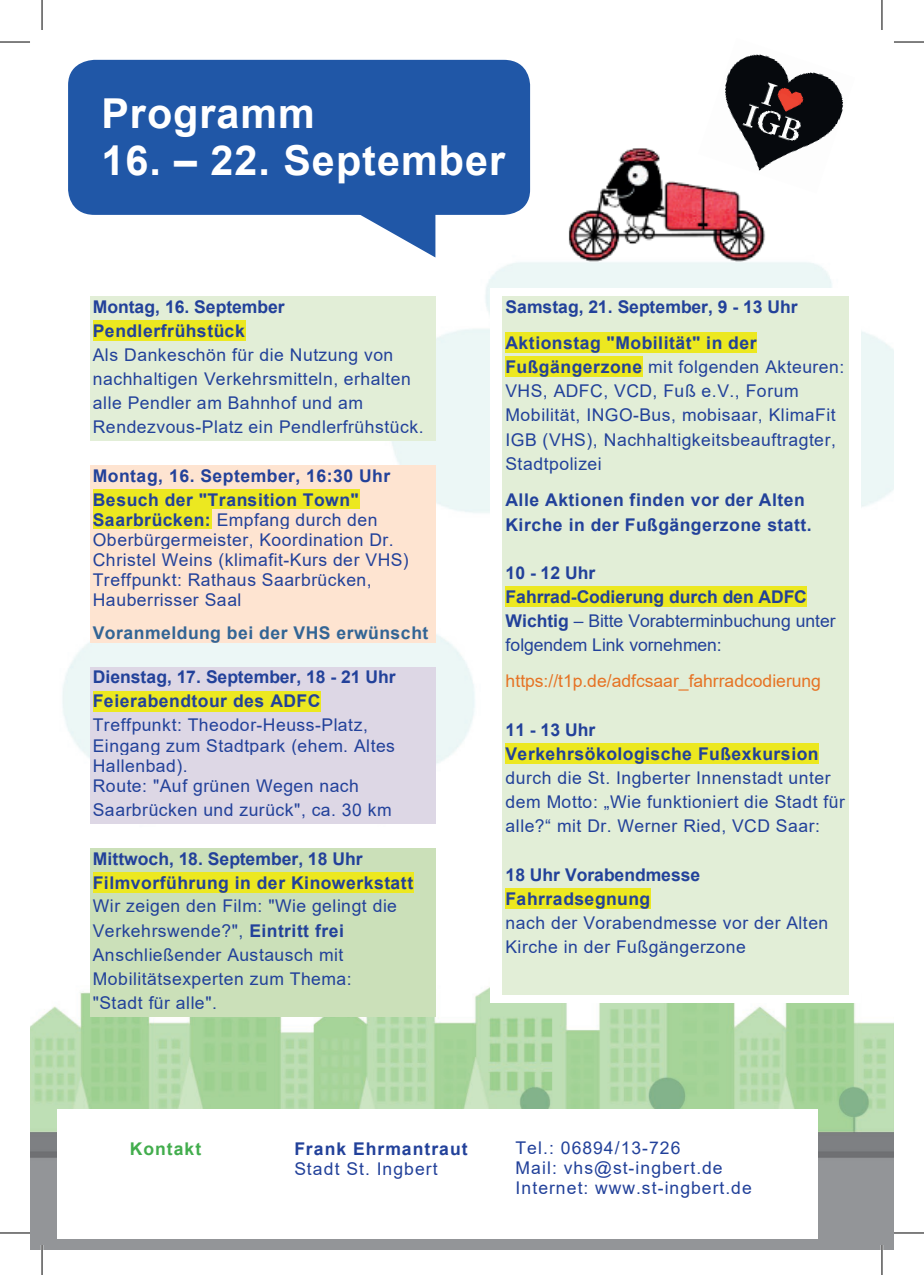
<style>
.page{position:relative;width:924px;height:1275px;background:#fff}
.page>*{position:absolute;margin:0;border:0;box-sizing:border-box;transform-origin:0 0}
.t1{font:700 41.2px "Arial";letter-spacing:.025em;color:#fff}
.t2{font:17.6px/24.2px "Arial";letter-spacing:.03em;color:#22419a}
.t3{font:700 17.6px/24.2px "Arial";letter-spacing:.025em;color:#22419a}
.t4{font:17.6px/24.2px "Arial";letter-spacing:-.005em;color:#22419a}
.t5{font:700 17.6px/24px "Arial";letter-spacing:.005em;color:#22419a}
.t6{font:17.6px/20.2px "Arial";letter-spacing:.06em;color:#22419a}
.t7{font:17.6px "Arial";letter-spacing:.005em;color:#e67324}
.t8{font:700 17.6px "Arial";letter-spacing:.025em;color:#336595}
.t9{font:700 17.6px "Arial";letter-spacing:.06em;color:#22419a}
.t10{font:700 17.6px "Arial";letter-spacing:.055em;color:#42ad4d}
.s1{font-weight:700}
</style>
<div class="page">
<img style="left:30px;top:25px;width:863px;height:1225px">
<div style="left:57px;top:1109px;width:760px;height:129px;background:#fff"></div>
<img style="left:549px;top:136px;width:218px;height:126px">
<div style="left:68px;top:60px;width:462px;height:155px;background:#2057a7;border-radius:26px"></div>
<svg style="left:342px;top:214px;width:93px;height:43px"></svg>
<img style="left:527px;top:183px;width:6px;height:19px">
<img style="left:697px;top:38px;width:157px;height:155px">
<div style="left:90px;top:296px;width:345px;height:24px;background:#e2eed7"></div>
<div style="left:90px;top:320px;width:345px;height:24px;background:#e2eed7"></div>
<div style="left:93px;top:320px;width:152px;height:21px;background:#ece820"></div>
<div style="left:90px;top:344px;width:345px;height:25px;background:#e2eed7"></div>
<div style="left:90px;top:369px;width:345px;height:24px;background:#e2eed7"></div>
<div style="left:90px;top:393px;width:345px;height:24px;background:#e2eed7"></div>
<div style="left:90px;top:417px;width:345px;height:24px;background:#e2eed7"></div>
<div style="left:90px;top:465px;width:345px;height:24px;background:#fee4d1"></div>
<div style="left:90px;top:489px;width:345px;height:20px;background:#fee4d1"></div>
<div style="left:93px;top:489px;width:266px;height:20px;background:#ece820"></div>
<div style="left:90px;top:509px;width:345px;height:21px;background:#fee4d1"></div>
<div style="left:93px;top:509px;width:118px;height:21px;background:#ece820"></div>
<div style="left:90px;top:530px;width:345px;height:20px;background:#fee4d1"></div>
<div style="left:90px;top:550px;width:345px;height:20px;background:#fee4d1"></div>
<div style="left:90px;top:570px;width:345px;height:20px;background:#fee4d1"></div>
<div style="left:90px;top:590px;width:345px;height:20px;background:#fee4d1"></div>
<div style="left:90px;top:610px;width:345px;height:32px;background:#fee4d1"></div>
<div style="left:90px;top:667px;width:345px;height:24px;background:#ddd7e5"></div>
<div style="left:90px;top:691px;width:345px;height:24px;background:#ddd7e5"></div>
<div style="left:93px;top:691px;width:227px;height:20px;background:#ece820"></div>
<div style="left:90px;top:715px;width:345px;height:20px;background:#ddd7e5"></div>
<div style="left:90px;top:735px;width:345px;height:20px;background:#ddd7e5"></div>
<div style="left:90px;top:755px;width:345px;height:20px;background:#ddd7e5"></div>
<div style="left:90px;top:775px;width:345px;height:24px;background:#ddd7e5"></div>
<div style="left:90px;top:799px;width:345px;height:25px;background:#ddd7e5"></div>
<div style="left:90px;top:848px;width:345px;height:24px;background:#cbe0b9"></div>
<svg style="left:90px;top:872px;width:345px;height:24px;background:#d0e19d"></svg>
<div style="left:93px;top:872px;width:320px;height:20px;background:#ece820"></div>
<div style="left:90px;top:896px;width:345px;height:24px;background:#cbe0b9"></div>
<div style="left:90px;top:920px;width:345px;height:24px;background:#cbe0b9"></div>
<div style="left:90px;top:944px;width:345px;height:24px;background:#cbe0b9"></div>
<div style="left:90px;top:968px;width:345px;height:24px;background:#cbe0b9"></div>
<div style="left:90px;top:992px;width:345px;height:25px;background:#cbe0b9"></div>
<div style="left:490px;top:288px;width:370px;height:714px;background:#fff"></div>
<div style="left:502px;top:296px;width:346px;height:24px;background:#e2eed7"></div>
<div style="left:502px;top:320px;width:346px;height:37px;background:#e2eed7"></div>
<div style="left:505px;top:332px;width:251px;height:21px;background:#ece820"></div>
<div style="left:502px;top:357px;width:346px;height:24px;background:#e2eed7"></div>
<div style="left:505px;top:357px;width:137px;height:20px;background:#ece820"></div>
<div style="left:502px;top:381px;width:346px;height:24px;background:#e2eed7"></div>
<div style="left:502px;top:405px;width:346px;height:24px;background:#e2eed7"></div>
<div style="left:502px;top:429px;width:346px;height:24px;background:#e2eed7"></div>
<div style="left:502px;top:453px;width:346px;height:24px;background:#e2eed7"></div>
<div style="left:502px;top:477px;width:346px;height:37px;background:#e2eed7"></div>
<div style="left:502px;top:514px;width:346px;height:24px;background:#e2eed7"></div>
<div style="left:502px;top:538px;width:346px;height:24px;background:#e2eed7"></div>
<div style="left:502px;top:562px;width:346px;height:24px;background:#e2eed7"></div>
<svg style="left:502px;top:586px;width:346px;height:24px;background:#e3edbd"></svg>
<div style="left:505px;top:586px;width:301px;height:20px;background:#ece820"></div>
<div style="left:502px;top:610px;width:346px;height:25px;background:#e2eed7"></div>
<div style="left:502px;top:635px;width:346px;height:24px;background:#e2eed7"></div>
<div style="left:502px;top:659px;width:346px;height:36px;background:#e2eed7"></div>
<div style="left:502px;top:695px;width:346px;height:24px;background:#e2eed7"></div>
<div style="left:502px;top:719px;width:346px;height:24px;background:#e2eed7"></div>
<div style="left:502px;top:743px;width:346px;height:24px;background:#e2eed7"></div>
<div style="left:505px;top:743px;width:313px;height:21px;background:#ece820"></div>
<div style="left:502px;top:767px;width:346px;height:25px;background:#e2eed7"></div>
<div style="left:502px;top:792px;width:346px;height:24px;background:#e2eed7"></div>
<div style="left:502px;top:816px;width:346px;height:24px;background:#e2eed7"></div>
<div style="left:502px;top:840px;width:346px;height:24px;background:#e2eed7"></div>
<div style="left:502px;top:864px;width:346px;height:24px;background:#e2eed7"></div>
<div style="left:502px;top:888px;width:346px;height:24px;background:#e2eed7"></div>
<div style="left:505px;top:888px;width:145px;height:20px;background:#ece820"></div>
<div style="left:502px;top:912px;width:346px;height:25px;background:#e2eed7"></div>
<div style="left:502px;top:937px;width:346px;height:57px;background:#e2eed7"></div>
<hr style="left:41px;top:0;width:2px;height:30px;background:#fff">
<hr style="left:41px;top:1245px;width:2px;height:30px;background:#fff">
<hr style="left:880px;top:0;width:2px;height:30px;background:#fff">
<hr style="left:880px;top:1245px;width:2px;height:30px;background:#fff">
<hr style="left:0;top:42px;width:30px;height:1px;background:#000">
<hr style="left:893px;top:42px;width:30px;height:1px;background:#000">
<hr style="left:0;top:1232px;width:30px;height:1px;background:#000">
<hr style="left:893px;top:1232px;width:30px;height:1px;background:#000">
<hr style="left:42px;top:0;width:1px;height:30px;background:#000">
<hr style="left:42px;top:1245px;width:1px;height:30px;background:#000">
<hr style="left:881px;top:0;width:1px;height:30px;background:#000">
<hr style="left:881px;top:1245px;width:1px;height:30px;background:#000">
<h1 class="t1" style="left:101px;top:84px;width:215px">Programm</h1>
<h1 class="t1" style="left:101px;top:131px;width:405px">16. – 22. September</h1>
<p class="t3" style="left:93px;top:295px;width:193px">Montag, 16. September<br>Pendlerfrühstück</p>
<p class="t2" style="left:93px;top:342px;width:332px">Als Dankeschön für die Nutzung von nachhaltigen Verkehrsmitteln, erhalten alle Pendler am Bahnhof und am Rendezvous-Platz ein Pendlerfrühstück.</p>
<p class="t3" style="left:93px;top:464px;width:299px">Montag, 16. September, 16:30 Uhr<br>Besuch der "Transition Town"</p>
<p class="t2" style="left:93px;top:509px;width:317px;line-height:20.2px"><span class="s1">Saarbrücken:</span> Empfang durch den Oberbürgermeister, Koordination Dr.<br>Christel Weins (klimafit-Kurs der VHS)<br>Treffpunkt: Rathaus Saarbrücken, Hauberrisser Saal</p>
<p class="t8" style="left:93px;top:620px;width:337px">Voranmeldung bei der VHS erwünscht</p>
<p class="t5" style="left:93px;top:665px;width:304px">Dienstag, 17. September, 18 - 21 Uhr<br>Feierabendtour des ADFC</p>
<p class="t2" style="left:93px;top:715px;width:303px;line-height:20.2px">Treffpunkt: Theodor-Heuss-Platz,<br>Eingang zum Stadtpark (ehem. Altes<br>Hallenbad).<br>Route: "Auf grünen Wegen nach</p>
<p class="t2" style="left:93px;top:797px;width:300px">Saarbrücken und zurück", ca. 30 km</p>
<p class="t3" style="left:93px;top:846px;width:322px">Mittwoch, 18. September, 18 Uhr<br>Filmvorführung in der Kinowerkstatt</p>
<p class="t2" style="left:93px;top:894px;width:305px">Wir zeigen den Film: "Wie gelingt die<br>Verkehrswende?", <span class="s1">Eintritt frei<br></span>Anschließender Austausch mit<br>Mobilitätsexperten zum Thema: "Stadt für alle".</p>
<p class="t3" style="left:505px;top:288px;width:293px;line-height:36.6px">Samstag, 21. September, 9 - 13 Uhr<br>Aktionstag "Mobilität" in der</p>
<p class="t2" style="left:505px;top:355px;width:340px"><span class="s1">Fußgängerzone</span> mit folgenden Akteuren:<br>VHS, ADFC, VCD, Fuß e.V., Forum Mobilität, INGO-Bus, mobisaar, KlimaFit IGB (VHS), Nachhaltigkeitsbeauftragter, Stadtpolizei</p>
<p class="t3" style="left:505px;top:488px;width:307px">Alle Aktionen finden vor der Alten<br>Kirche in der Fußgängerzone statt.</p>
<p class="t4" style="left:505px;top:560px;width:331px"><span class="s1">10 - 12 Uhr<br>Fahrrad-Codierung durch den ADFC<br>Wichtig</span> – Bitte Vorabterminbuchung unter folgendem Link vornehmen:</p>
<p class="t7" style="left:505px;top:669px;width:317px">https://t1p.de/adfcsaar_fahrradcodierung</p>
<p class="t3" style="left:505px;top:718px;width:314px">11 - 13 Uhr<br>Verkehrsökologische Fußexkursion</p>
<p class="t2" style="left:505px;top:765px;width:341px">durch die St. Ingberter Innenstadt unter dem Motto: „Wie funktioniert die Stadt für alle?“ mit Dr. Werner Ried, VCD Saar:</p>
<p class="t5" style="left:505px;top:862px;width:196px">18 Uhr Vorabendmesse<br>Fahrradsegnung</p>
<p class="t2" style="left:505px;top:910px;width:324px">nach der Vorabendmesse vor der Alten<br>Kirche in der Fußgängerzone</p>
<p class="t10" style="left:130px;top:1136px;width:73px">Kontakt</p>
<p class="t9" style="left:294px;top:1136px;width:175px">Frank Ehrmantraut</p>
<p class="t6" style="left:294px;top:1159px;width:145px">Stadt St. Ingbert</p>
<p class="t6" style="left:515px;top:1137px;width:237px">Tel.: 06894/13-726<br>Mail: vhs@st-ingbert.de<br>Internet: www.st-ingbert.de</p>
</div>
